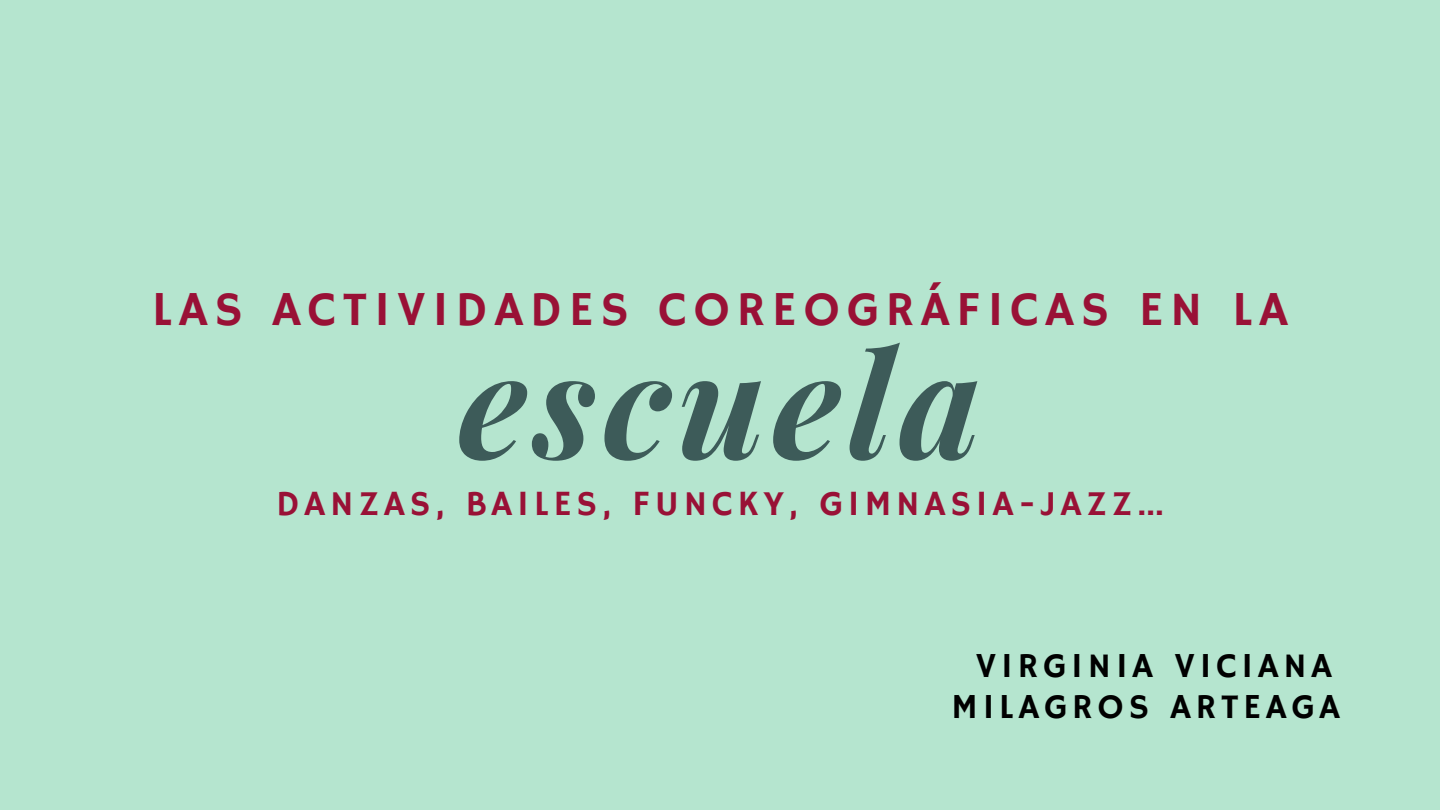
<style>
.page{position:relative;width:1440px;height:810px;background:#b5e5cf}
.page>*{position:absolute;margin:0;border:0;box-sizing:border-box;transform-origin:0 0}
.t1{font:italic 700 146.1px "Playfair Display";letter-spacing:.05em;color:#3d5b59}
.t2{font:48.7px "Hammersmith One";letter-spacing:.14em;color:#991136}
.t3{font:35.4px "Hammersmith One";letter-spacing:.14em;color:#991136}
.t4{font:35px "Hammersmith One";letter-spacing:.14em;color:#000}
</style>
<div class="page">
<p class="t2" style="left:152px;top:281px;width:1137px">LAS ACTIVIDADES COREOGRÁFICAS EN LA</p>
<p class="t1" style="left:459px;top:301px;width:524px">escuela</p>
<p class="t3" style="left:276px;top:484px;width:889px">DANZAS, BAILES, FUNCKY, GIMNASIA-JAZZ…</p>
<p class="t4" style="left:976px;top:645px;width:358px">VIRGINIA VICIANA</p>
<p class="t4" style="left:951px;top:686px;width:390px">MILAGROS ARTEAGA</p>
</div>
